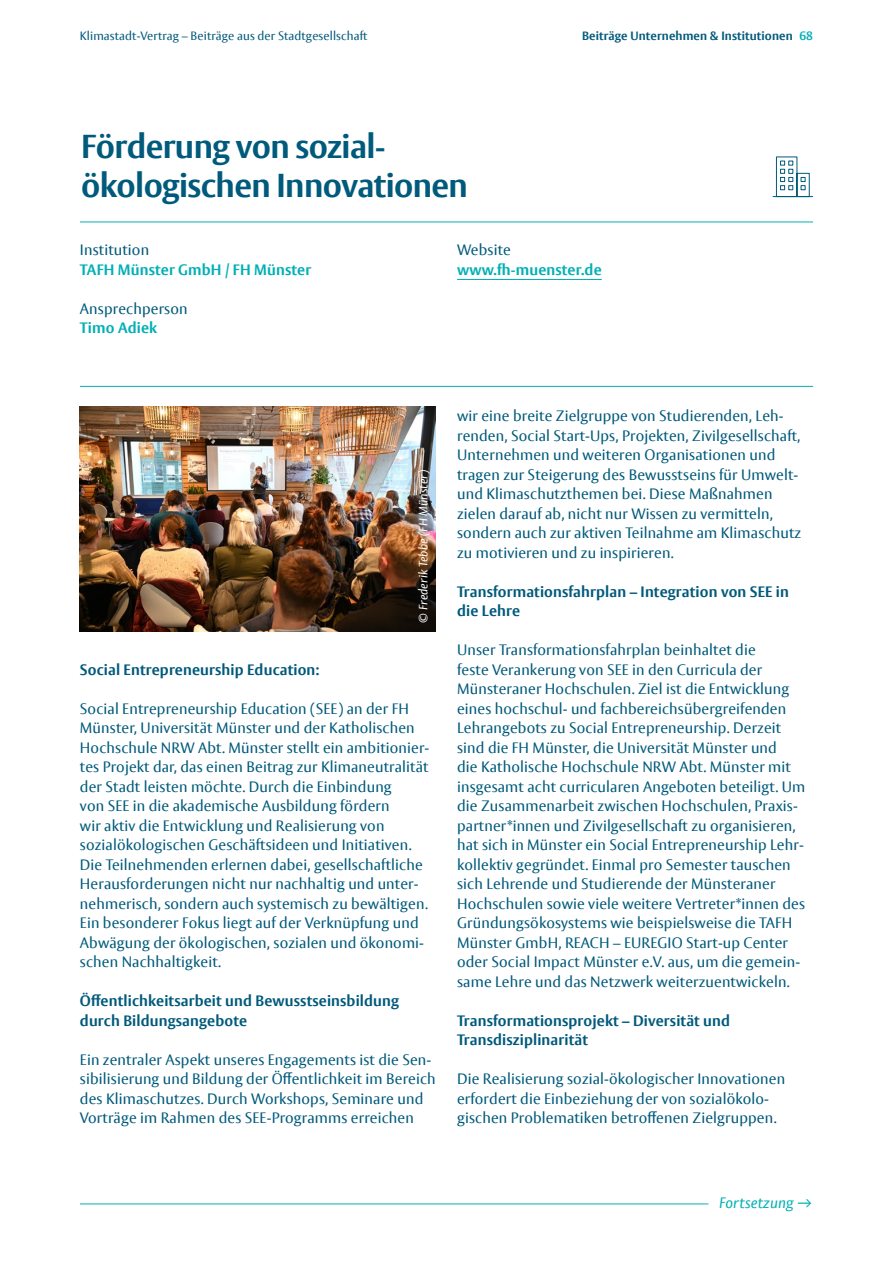
<style>
.page{position:relative;width:893px;height:1263px;background:#fff}
.page>*{position:absolute;margin:0;border:0;box-sizing:border-box;transform-origin:0 0}
.t1{font:700 33px/39px "Vesta Pro";letter-spacing:-.02em;color:#005a7b}
.t2{font:15px/19.5px "Vesta Pro";letter-spacing:.01em;color:#005a7b}
.t3{font:700 15px/19.5px "Vesta Pro";letter-spacing:.01em;color:#005a7b}
.t4{font:700 15px "Vesta Pro";letter-spacing:.01em;color:#00b0b5}
.t5{font:italic 15px "Vesta Pro";letter-spacing:.01em;color:#00b0b5}
.t6{font:12px "Vesta Pro";letter-spacing:.01em;color:#005a7b}
.t7{font:700 12px "Vesta Pro";letter-spacing:.01em;color:#005a7b}
.t8{font:italic 12px "Vesta Pro";letter-spacing:.01em;color:#fff}
.t9{font:700 12px "Vesta Pro";color:#00b0b5}
.s1{font-family:"Lato";font-style:normal}
</style>
<div class="page">
<hr style="left:80px;top:222px;width:733px;height:1px;background:#00b0b5">
<svg style="left:772px;top:156px;width:41px;height:41px"></svg>
<hr style="left:80px;top:1203px;width:628px;height:1px;background:#00b0b5">
<img style="left:80px;top:407px;width:356px;height:224px">
<hr style="left:80px;top:386px;width:733px;height:1px;background:#00b0b5">
<hr style="left:457px;top:279px;width:145px;height:1px;background:#00b0b5">
<p class="t6" style="left:80px;top:28px;width:289px">Klimastadt-Vertrag – Beiträge aus der Stadtgesellschaft</p>
<p class="t7" style="left:582px;top:28px;width:212px">Beiträge Unternehmen &amp; Institutionen</p>
<p class="t9" style="left:800px;top:29px;width:15px">68</p>
<h1 class="t1" style="left:81px;top:126px;width:388px">Förderung von sozial&shy;ökologischen Innovationen</h1>
<p class="t2" style="left:80px;top:240px;width:71px">Institution</p>
<p class="t4" style="left:80px;top:260px;width:233px">TAFH Münster GmbH / FH Münster</p>
<p class="t2" style="left:80px;top:299px;width:109px">Ansprechperson</p>
<p class="t4" style="left:80px;top:319px;width:79px">Timo Adiek</p>
<p class="t2" style="left:457px;top:240px;width:55px">Website</p>
<p class="t4" style="left:457px;top:260px;width:146px">www.fh-muenster.de</p>
<p class="t8" style="left:416px;top:623px;width:155px;rotate:-90deg">© Frederik Tebbe (FH Münster)</p>
<p class="t3" style="left:80px;top:659px;width:241px">Social Entrepreneurship Education:</p>
<p class="t2" style="left:80px;top:698px;width:351px">Social Entrepreneurship Education (SEE) an der FH Münster, Universität Münster und der Katholischen Hochschule NRW Abt. Münster stellt ein ambitionier&shy;tes Projekt dar, das einen Beitrag zur Klimaneutralität der Stadt leisten möchte. Durch die Einbindung<br>von SEE in die akademische Ausbildung fördern<br>wir aktiv die Entwicklung und Realisierung von sozialökologischen Geschäftsideen und Initiativen.<br>Die Teilnehmenden erlernen dabei, gesellschaftliche Herausforderungen nicht nur nachhaltig und unter&shy;nehmerisch, sondern auch systemisch zu bewältigen.<br>Ein besonderer Fokus liegt auf der Verknüpfung und Abwägung der ökologischen, sozialen und ökonomi&shy;schen Nachhaltigkeit.</p>
<p class="t3" style="left:80px;top:991px;width:321px">Öffentlichkeitsarbeit und Bewusstseinsbildung durch Bildungsangebote</p>
<p class="t2" style="left:80px;top:1049px;width:357px">Ein zentraler Aspekt unseres Engagements ist die Sen&shy;sibilisierung und Bildung der Öffentlichkeit im Bereich des Klimaschutzes. Durch Workshops, Seminare und Vorträge im Rahmen des SEE-Programms erreichen</p>
<p class="t2" style="left:457px;top:406px;width:345px">wir eine breite Zielgruppe von Studierenden, Leh&shy;renden, Social Start-Ups, Projekten, Zivilgesellschaft, Unternehmen und weiteren Organisationen und tragen zur Steigerung des Bewusstseins für Umwelt&shy;und Klimaschutzthemen bei. Diese Maßnahmen zielen darauf ab, nicht nur Wissen zu vermitteln, sondern auch zur aktiven Teilnahme am Klimaschutz zu motivieren und zu inspirieren.</p>
<p class="t3" style="left:457px;top:581px;width:333px">Transformationsfahrplan – Integration von SEE in die Lehre</p>
<p class="t2" style="left:457px;top:640px;width:350px">Unser Transformationsfahrplan beinhaltet die<br>feste Verankerung von SEE in den Curricula der Münsteraner Hochschulen. Ziel ist die Entwicklung eines hochschul- und fachbereichsübergreifenden Lehrangebots zu Social Entrepreneurship. Derzeit sind die FH Münster, die Universität Münster und<br>die Katholische Hochschule NRW Abt. Münster mit insgesamt acht curricularen Angeboten beteiligt. Um die Zusammenarbeit zwischen Hochschulen, Praxis&shy;partner*innen und Zivilgesellschaft zu organisieren, hat sich in Münster ein Social Entrepreneurship Lehr&shy;kollektiv gegründet. Einmal pro Semester tauschen sich Lehrende und Studierende der Münsteraner Hochschulen sowie viele weitere Vertreter*innen des Gründungsökosystems wie beispielsweise die TAFH Münster GmbH, REACH – EUREGIO Start-up Center oder Social Impact Münster e.V. aus, um die gemein&shy;same Lehre und das Netzwerk weiterzuentwickeln.</p>
<p class="t3" style="left:457px;top:1010px;width:274px">Transformationsprojekt – Diversität und<br>Transdisziplinarität</p>
<p class="t2" style="left:457px;top:1069px;width:330px">Die Realisierung sozial-ökologischer Innovationen erfordert die Einbeziehung der von sozialökolo&shy;gischen Problematiken betroffenen Zielgruppen.</p>
<p class="t5" style="left:719px;top:1194px;width:94px">Fortsetzung <span class="s1">→</span></p>
</div>
